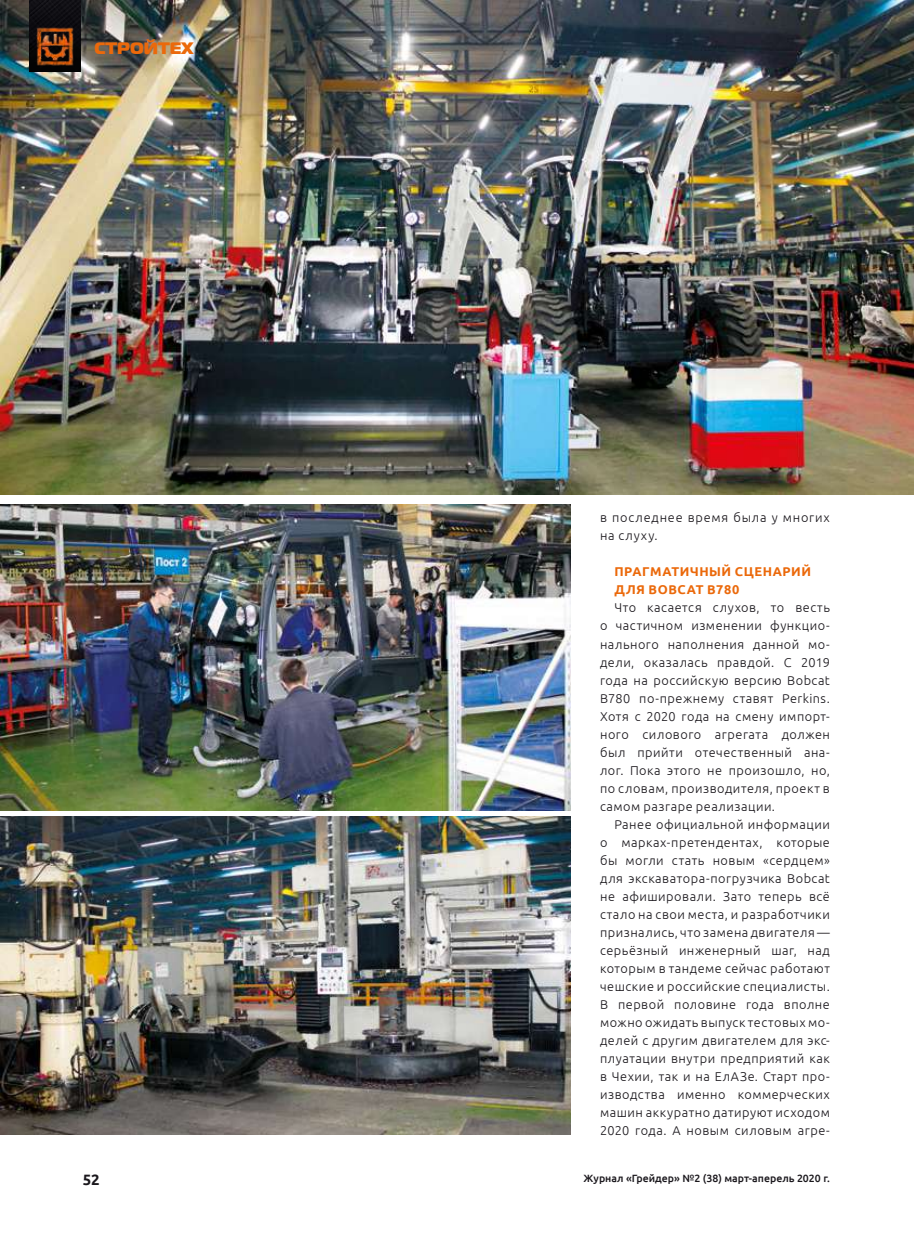
<style>
.page{position:relative;width:915px;height:1234px;background:#fff}
.page>*{position:absolute;margin:0;border:0;box-sizing:border-box;transform-origin:0 0}
.t1{font:16.5px "ft 40";color:#eb690b}
.t2{font:700 15px "Ubuntu";color:#1a171c}
.t3{font:300 12.75px/18px "Ubuntu";letter-spacing:.045em;color:#1a171c;text-align:justify}
.t4{font:300 12.75px/18px "Ubuntu";letter-spacing:.065em;color:#1a171c}
.t5{font:700 12.75px/18px "Ubuntu";letter-spacing:.045em;color:#eb690b}
.t6{font:500 10.5px "Ubuntu";color:#1a171c}
</style>
<div class="page">
<img style="left:0;top:0;width:914px;height:494px">
<img style="left:29px;top:0;width:52px;height:72px">
<img style="left:30px;top:24px;width:46px;height:44px">
<img style="left:0;top:816px;width:570px;height:318px">
<img style="left:0;top:504px;width:570px;height:306px">
<p class="t1" style="left:94px;top:37px;width:101px">СТРОЙТЕХ</p>
<p class="t4" style="left:600px;top:508px;width:231px">в последнее время была у многих на слуху.</p>
<p class="t5" style="left:614px;top:562px;width:198px">ПРАГМАТИЧНЫЙ СЦЕНАРИЙ<br>ДЛЯ BOBCAT B780</p>
<p class="t3" style="left:600px;top:598px;width:231px;text-indent:14px">Что касается слухов, то весть о частичном изменении функцио&shy;нального наполнения данной мо&shy;дели, оказалась правдой. С 2019 года на российскую версию Bobcat B780 по-прежнему ставят Perkins.<br>Хотя с 2020 года на смену импорт&shy;ного силового агрегата должен был прийти отечественный ана&shy;лог. Пока этого не произошло, но, по словам, производителя, проект в самом разгаре реализации.</p>
<p class="t3" style="left:600px;top:814px;width:231px;text-indent:14px">Ранее официальной информации о марках-претендентах, которые бы могли стать новым «сердцем» для экскаватора-погрузчика Bobcat не афишировали. Зато теперь всё стало на свои места, и разработчики признались, что замена двигателя — серьёзный инженерный шаг, над которым в тандеме сейчас работают чешские и российские специалисты.<br>В первой половине года вполне можно ожидать выпуск тестовых мо&shy;делей с другим двигателем для экс&shy;плуатации внутри предприятий как в Чехии, так и на ЕлАЗе. Старт про&shy;изводства именно коммерческих машин аккуратно датируют исходом 2020 года. А новым силовым агре-</p>
<p class="t2" style="left:83px;top:1169px;width:19px">52</p>
<p class="t6" style="left:583px;top:1171px;width:248px">Журнал «Грейдер» №2 (38) март-аперель 2020 г.</p>
</div>
